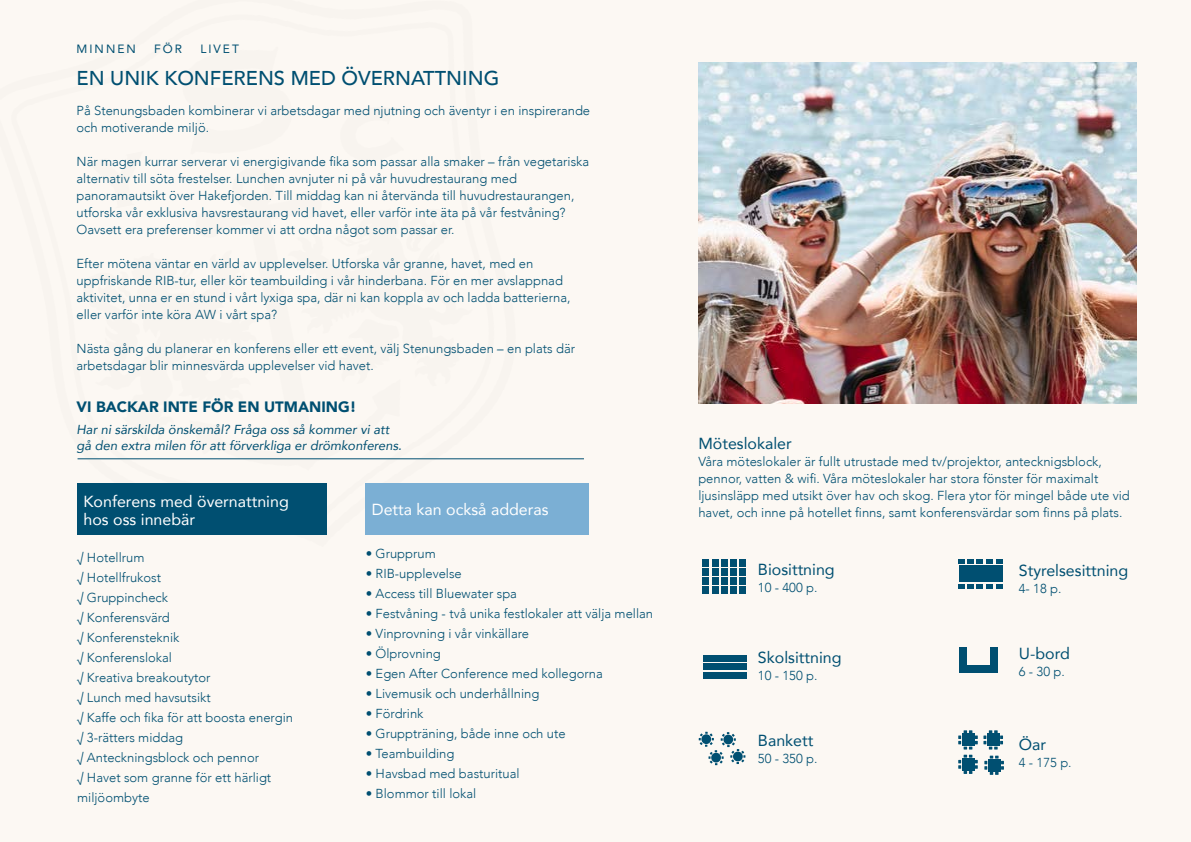
<style>
.page{position:relative;width:1191px;height:842px;background:#fcf8f3}
.page>*{position:absolute;margin:0;border:0;box-sizing:border-box;transform-origin:0 0}
.t1{font:500 20px "Avenir";color:#004f71}
.t2{font:16px "Avenir";color:#004f71}
.t3{font:16px/18px "Avenir";color:#fff}
.t4{font:900 15px "Avenir";color:#004f71}
.t5{font:300 13px/17px "Avenir";color:#004f71}
.t6{font:italic 13px/16px "Avenir";color:#004f71}
.t7{font:12px "Avenir";letter-spacing:.17em;color:#004f71}
</style>
<div class="page">
<div style="left:77px;top:484px;width:250px;height:51px;background:#004f71"></div>
<img style="left:698px;top:62px;width:438px;height:342px">
<div style="left:366px;top:484px;width:223px;height:51px;background:#7bafd4"></div>
<div style="left:702px;top:560px;width:7px;height:7px;background:#004f71"></div>
<div style="left:711px;top:560px;width:7px;height:7px;background:#004f71"></div>
<div style="left:721px;top:560px;width:7px;height:7px;background:#004f71"></div>
<div style="left:730px;top:560px;width:7px;height:7px;background:#004f71"></div>
<div style="left:739px;top:560px;width:7px;height:7px;background:#004f71"></div>
<div style="left:702px;top:569px;width:7px;height:7px;background:#004f71"></div>
<div style="left:711px;top:569px;width:7px;height:7px;background:#004f71"></div>
<div style="left:721px;top:569px;width:7px;height:7px;background:#004f71"></div>
<div style="left:730px;top:569px;width:7px;height:7px;background:#004f71"></div>
<div style="left:739px;top:569px;width:7px;height:7px;background:#004f71"></div>
<div style="left:702px;top:578px;width:7px;height:7px;background:#004f71"></div>
<div style="left:711px;top:578px;width:7px;height:7px;background:#004f71"></div>
<div style="left:721px;top:578px;width:7px;height:7px;background:#004f71"></div>
<div style="left:730px;top:578px;width:7px;height:7px;background:#004f71"></div>
<div style="left:739px;top:578px;width:7px;height:7px;background:#004f71"></div>
<div style="left:702px;top:586px;width:7px;height:8px;background:#004f71"></div>
<div style="left:711px;top:586px;width:7px;height:8px;background:#004f71"></div>
<div style="left:721px;top:586px;width:7px;height:8px;background:#004f71"></div>
<div style="left:730px;top:586px;width:7px;height:8px;background:#004f71"></div>
<div style="left:739px;top:586px;width:7px;height:8px;background:#004f71"></div>
<div style="left:960px;top:666px;width:38px;height:7px;background:#004f71"></div>
<div style="left:991px;top:648px;width:7px;height:25px;background:#004f71"></div>
<div style="left:959px;top:648px;width:7px;height:25px;background:#004f71"></div>
<div style="left:958px;top:566px;width:44px;height:16px;background:#004f71"></div>
<svg style="left:959px;top:560px;width:43px;height:4px"></svg>
<svg style="left:959px;top:584px;width:43px;height:4px"></svg>
<svg style="left:958px;top:755px;width:19px;height:19px"></svg>
<svg style="left:983px;top:730px;width:20px;height:19px"></svg>
<svg style="left:958px;top:730px;width:19px;height:19px"></svg>
<svg style="left:984px;top:756px;width:20px;height:19px"></svg>
<div style="left:703px;top:655px;width:43px;height:7px;background:#004f71"></div>
<div style="left:703px;top:663px;width:43px;height:7px;background:#004f71"></div>
<svg style="left:698px;top:732px;width:47px;height:33px"></svg>
<hr style="left:78px;top:459px;width:506px;height:1px;background:#004f71">
<div style="left:703px;top:672px;width:43px;height:7px;background:#004f71"></div>
<p class="t7" style="left:77px;top:39px;width:61px">MINNEN</p>
<p class="t7" style="left:154px;top:39px;width:30px">FÖR</p>
<p class="t7" style="left:200px;top:39px;width:40px">LIVET</p>
<h1 class="t1" style="left:77px;top:61px;width:424px">EN UNIK KONFERENS MED ÖVERNATTNING</h1>
<p class="t5" style="left:77px;top:102px;width:515px">På Stenungsbaden kombinerar vi arbetsdagar med njutning och äventyr i en inspirerande och motiverande miljö.</p>
<p class="t5" style="left:77px;top:153px;width:514px">När magen kurrar serverar vi energigivande fika som passar alla smaker – från vegetariska alternativ till söta frestelser. Lunchen avnjuter ni på vår huvudrestaurang med panoramautsikt över Hakefjorden. Till middag kan ni återvända till huvudrestaurangen, utforska vår exklusiva havsrestaurang vid havet, eller varför inte äta på vår festvåning?<br>Oavsett era preferenser kommer vi att ordna något som passar er.</p>
<p class="t5" style="left:77px;top:255px;width:495px">Efter mötena väntar en värld av upplevelser. Utforska vår granne, havet, med en uppfriskande RIB-tur, eller kör teambuilding i vår hinderbana. För en mer avslappnad aktivitet, unna er en stund i vårt lyxiga spa, där ni kan koppla av och ladda batterierna, eller varför inte köra AW i vårt spa?</p>
<p class="t5" style="left:77px;top:340px;width:500px">Nästa gång du planerar en konferens eller ett event, välj Stenungsbaden – en plats där arbetsdagar blir minnesvärda upplevelser vid havet.</p>
<p class="t4" style="left:77px;top:394px;width:281px">VI BACKAR INTE FÖR EN UTMANING!</p>
<p class="t6" style="left:77px;top:422px;width:327px">Har ni särskilda önskemål? Fråga oss så kommer vi att gå den extra milen för att förverkliga er drömkonferens.</p>
<p class="t3" style="left:84px;top:492px;width:207px">Konferens med övernattning hos oss innebär</p>
<p class="t5" style="left:77px;top:547px;width:217px;line-height:20px">√ Hotellrum<br>√ Hotellfrukost<br>√ Gruppincheck<br>√ Konferensvärd<br>√ Konferensteknik<br>√ Konferenslokal<br>√ Kreativa breakoutytor<br>√ Lunch med havsutsikt<br>√ Kaffe och fika för att boosta energin √ 3-rätters middag<br>√ Anteckningsblock och pennor<br>√ Havet som granne för ett härligt miljöombyte</p>
<p class="t3" style="left:372px;top:500px;width:178px">Detta kan också adderas</p>
<p class="t5" style="left:366px;top:545px;width:72px">• Grupprum</p>
<p class="t5" style="left:366px;top:565px;width:98px">• RIB-upplevelse</p>
<p class="t5" style="left:366px;top:585px;width:153px">• Access till Bluewater spa</p>
<p class="t5" style="left:366px;top:605px;width:289px">• Festvåning - två unika festlokaler att välja mellan</p>
<p class="t5" style="left:366px;top:625px;width:165px">• Vinprovning i vår vinkällare</p>
<p class="t5" style="left:366px;top:645px;width:77px">• Ölprovning</p>
<p class="t5" style="left:366px;top:665px;width:239px">• Egen After Conference med kollegorna</p>
<p class="t5" style="left:366px;top:685px;width:175px">• Livemusik och underhållning</p>
<p class="t5" style="left:366px;top:705px;width:59px">• Fördrink</p>
<p class="t5" style="left:366px;top:725px;width:201px">• Gruppträning, både inne och ute</p>
<p class="t5" style="left:366px;top:745px;width:90px">• Teambuilding</p>
<p class="t5" style="left:366px;top:765px;width:155px">• Havsbad med basturitual</p>
<p class="t5" style="left:366px;top:785px;width:112px">• Blommor till lokal</p>
<p class="t2" style="left:698px;top:430px;width:95px">Möteslokaler</p>
<p class="t5" style="left:698px;top:453px;width:433px">Våra möteslokaler är fullt utrustade med tv/projektor, antecknigsblock, pennor, vatten &amp; wifi. Våra möteslokaler har stora fönster för maximalt ljusinsläpp med utsikt över hav och skog. Flera ytor för mingel både ute vid havet, och inne på hotellet finns, samt konferensvärdar som finns på plats.</p>
<p class="t2" style="left:758px;top:557px;width:78px">Biosittning</p>
<p class="t5" style="left:758px;top:579px;width:61px">10 - 400 p.</p>
<p class="t2" style="left:1018px;top:557px;width:111px">Styrelsesittning</p>
<p class="t5" style="left:1018px;top:580px;width:44px">4- 18 p.</p>
<p class="t2" style="left:758px;top:644px;width:85px">Skolsittning</p>
<p class="t5" style="left:758px;top:667px;width:61px">10 - 150 p.</p>
<p class="t2" style="left:1018px;top:640px;width:52px">U-bord</p>
<p class="t5" style="left:1018px;top:663px;width:48px">6 - 30 p.</p>
<p class="t2" style="left:758px;top:728px;width:57px">Bankett</p>
<p class="t5" style="left:758px;top:750px;width:61px">50 - 350 p.</p>
<p class="t2" style="left:1018px;top:732px;width:29px">Öar</p>
<p class="t5" style="left:1018px;top:754px;width:54px">4 - 175 p.</p>
</div>
